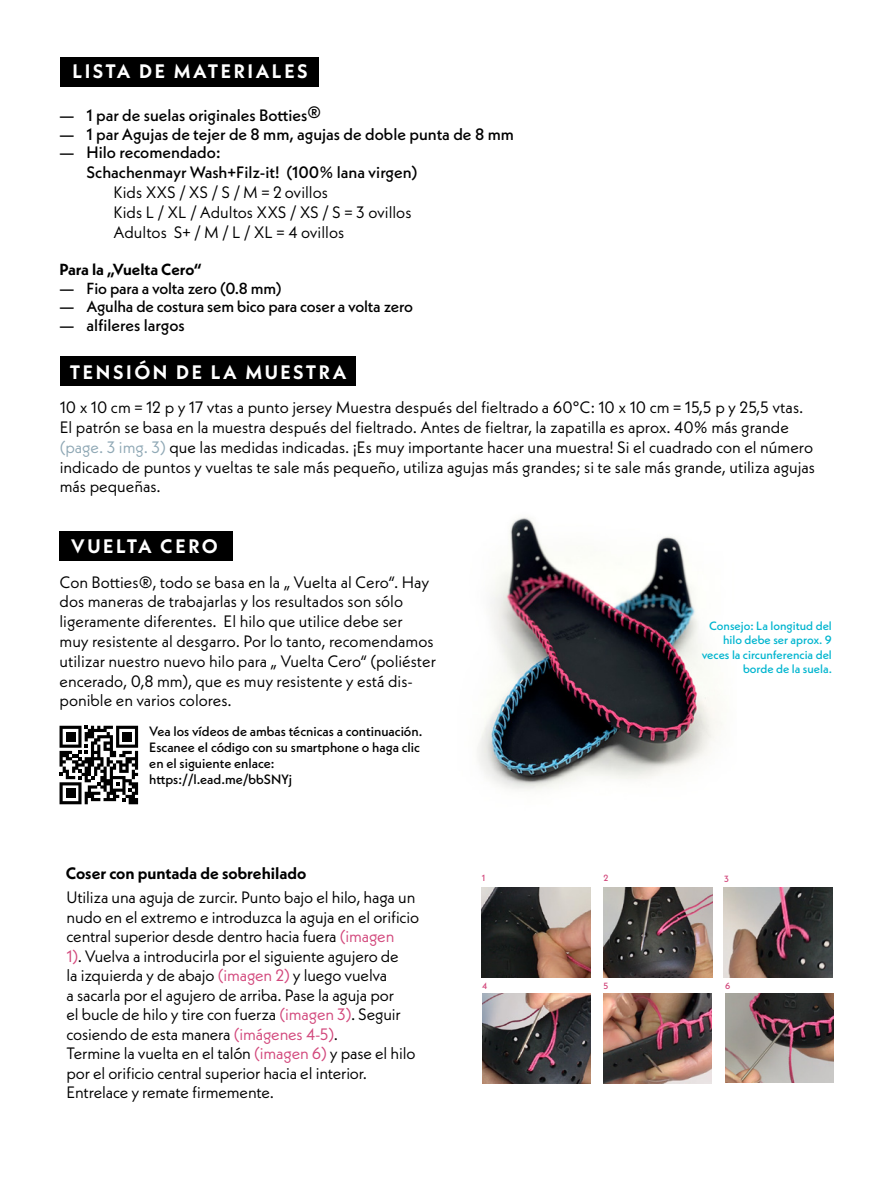
<style>
.page{position:relative;width:893px;height:1188px;background:#fff}
.page>*{position:absolute;margin:0;border:0;box-sizing:border-box;transform-origin:0 0}
.t1{font:700 19.5px "Neue Kabel";letter-spacing:.13em;color:#fff}
.t2{font:16.5px/19.8px "Neue Kabel";letter-spacing:-.005em;color:#000}
.t3{font:500 16.5px/19.8px "Neue Kabel";color:#000}
.t4{font:700 16.5px "Neue Kabel";color:#000}
.t5{font:500 16.05px "Neue Kabel";letter-spacing:-.01em;color:#000}
.t6{font:700 16.05px "Neue Kabel";color:#000}
.t7{font:500 13.5px/16.2px "Neue Kabel";color:#000}
.t8{font:500 12px/14.4px "Neue Kabel";color:#00b5cf;text-align:right}
.t9{font:500 9px "Neue Kabel";color:#d2487c}
.s1{font-size:16.5px}
.s2{color:#8fa8b5}
.s3{color:#d2487c}
</style>
<div class="page">
<img style="left:477px;top:517px;width:245px;height:274px">
<svg style="left:60px;top:726px;width:78px;height:78px"></svg>
<div style="left:66px;top:789px;width:9px;height:9px;background:#000"></div>
<div style="left:61px;top:57px;width:258px;height:30px;background:#000"></div>
<div style="left:60px;top:531px;width:173px;height:29px;background:#000"></div>
<img style="left:604px;top:888px;width:108px;height:90px">
<img style="left:482px;top:888px;width:108px;height:90px">
<img style="left:724px;top:887px;width:109px;height:90px">
<img style="left:482px;top:994px;width:109px;height:90px">
<img style="left:603px;top:994px;width:109px;height:90px">
<img style="left:725px;top:993px;width:109px;height:90px">
<div style="left:60px;top:357px;width:295px;height:29px;background:#000"></div>
<p class="t1" style="left:72px;top:59px;width:237px">LISTA DE MATERIALES</p>
<p class="t3" style="left:60px;top:105px;width:263px">— 1 par de suelas originales Botties®</p>
<p class="t3" style="left:60px;top:124px;width:456px">— 1 par Agujas de tejer de 8 mm, agujas de doble punta de 8 mm</p>
<p class="t3" style="left:87px;top:142px;width:332px;text-indent:-27px">— Hilo recomendado:<br>Schachenmayr Wash+Filz-it! (100% lana virgen)</p>
<p class="t2" style="left:114px;top:182px;width:299px">Kids XXS / XS / S / M = 2 ovillos<br>Kids L / XL / Adultos XXS / XS / S = 3 ovillos<br>Adultos S+ / M / L / XL = 4 ovillos</p>
<p class="t6" style="left:60px;top:259px;width:144px">Para la „Vuelta Cero“</p>
<p class="t5" style="left:60px;top:278px;width:224px"><span class="s1">—</span> Fio para a volta zero (0.8 mm)</p>
<p class="t5" style="left:60px;top:296px;width:355px"><span class="s1">—</span> Agulha de costura sem bico para coser a volta zero</p>
<p class="t3" style="left:60px;top:315px;width:127px">— alfileres largos</p>
<p class="t1" style="left:70px;top:360px;width:278px">TENSIÓN DE LA MUESTRA</p>
<p class="t2" style="left:60px;top:397px;width:757px">10 x 10 cm = 12 p y 17 vtas a punto jersey Muestra después del fieltrado a 60°C: 10 x 10 cm = 15,5 p y 25,5 vtas.<br>El patrón se basa en la muestra después del fieltrado. Antes de fieltrar, la zapatilla es aprox. 40% más grande <span class="s2">(page. 3 img. 3)</span> que las medidas indicadas. ¡Es muy importante hacer una muestra! Si el cuadrado con el número indicado de puntos y vueltas te sale más pequeño, utiliza agujas más grandes; si te sale más grande, utiliza agujas más pequeñas.</p>
<p class="t1" style="left:71px;top:534px;width:148px">VUELTA CERO</p>
<p class="t2" style="left:60px;top:572px;width:378px">Con Botties®, todo se basa en la „ Vuelta al Cero“. Hay dos maneras de trabajarlas y los resultados son sólo ligeramente diferentes. El hilo que utilice debe ser muy resistente al desgarro. Por lo tanto, recomendamos utilizar nuestro nuevo hilo para „ Vuelta Cero“ (poliéster encerado, 0,8 mm), que es muy resistente y está dis&shy;ponible en varios colores.</p>
<p class="t7" style="left:149px;top:723px;width:275px">Vea los vídeos de ambas técnicas a continuación.<br>Escanee el código con su smartphone o haga clic en el siguiente enlace:<br>https://l.ead.me/bbSNYj</p>
<p class="t8" style="left:702px;top:618px;width:132px">Consejo: La longitud del hilo debe ser aprox. 9 veces la circunferencia del borde de la suela.</p>
<p class="t4" style="left:66px;top:863px;width:242px">Coser con puntada de sobrehilado</p>
<p class="t9" style="left:482px;top:872px;width:5px">1</p>
<p class="t9" style="left:724px;top:873px;width:6px">3</p>
<p class="t9" style="left:603px;top:872px;width:7px">2</p>
<p class="t2" style="left:67px;top:888px;width:354px">Utiliza una aguja de zurcir. Punto bajo el hilo, haga un nudo en el extremo e introduzca la aguja en el orificio central superior desde dentro hacia fuera <span class="s3">(imagen<br>1)</span>. Vuelva a introducirla por el siguiente agujero de<br>la izquierda y de abajo <span class="s3">(imagen 2)</span> y luego vuelva<br>a sacarla por el agujero de arriba. Pase la aguja por<br>el bucle de hilo y tire con fuerza <span class="s3">(imagen 3)</span>. Seguir cosiendo de esta manera <span class="s3">(imágenes 4-5)</span>.<br>Termine la vuelta en el talón <span class="s3">(imagen 6)</span> y pase el hilo por el orificio central superior hacia el interior.<br>Entrelace y remate firmemente.</p>
<p class="t9" style="left:482px;top:980px;width:7px">4</p>
<p class="t9" style="left:725px;top:980px;width:7px">6</p>
<p class="t9" style="left:603px;top:980px;width:6px">5</p>
</div>
